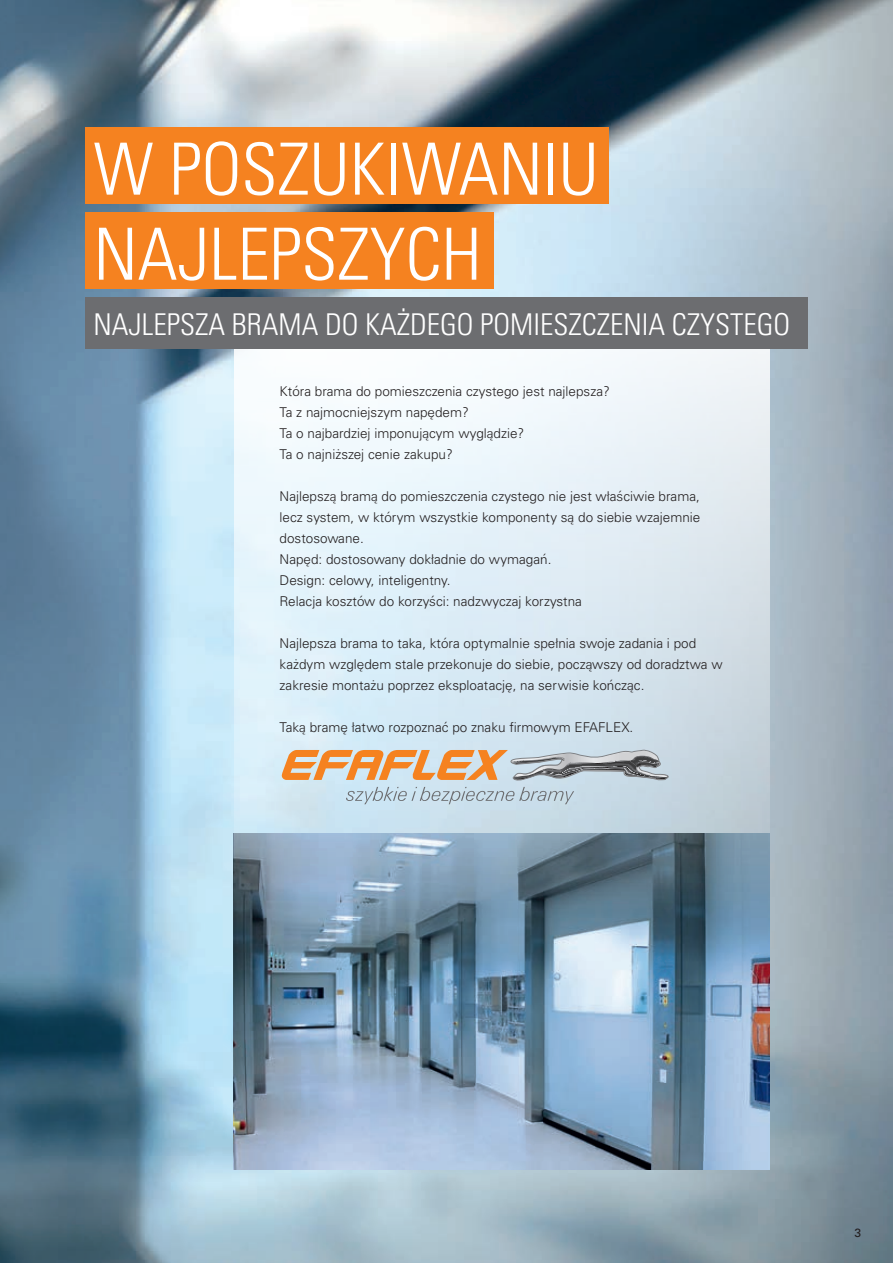
<style>
.page{position:relative;width:893px;height:1263px;background:#fff}
.page>*{position:absolute;margin:0;border:0;box-sizing:border-box;transform-origin:0 0}
.t1{font:72px/85.1px "Univers LTCYR 47 Light Cond";color:#fff}
.t2{font:30px "Univers LTCYR 47 Light Cond";color:#fff}
.t3{font:300 13.5px/21px "Univers CE";color:#231f20}
.t4{font:12px "Univers";color:#231f20}
</style>
<div class="page">
<img style="left:0;top:0;width:893px;height:1263px">
<img style="left:234px;top:914px;width:536px;height:255px">
<svg style="left:234px;top:349px;width:536px;height:565px"></svg>
<div style="left:85px;top:128px;width:523px;height:76px;background:#f58220"></div>
<div style="left:85px;top:213px;width:408px;height:76px;background:#f58220"></div>
<svg style="left:282px;top:750px;width:387px;height:31px;background:#cab098"></svg>
<svg style="left:346px;top:787px;width:228px;height:17px;background:#bbced9"></svg>
<div style="left:85px;top:298px;width:723px;height:51px;background:#6c6d70"></div>
<h1 class="t1" style="left:94px;top:123px;width:507px">W POSZUKIWANIU<br>NAJLEPSZYCH</h1>
<h2 class="t2" style="left:94px;top:304px;width:698px">NAJLEPSZA BRAMA DO KAŻDEGO POMIESZCZENIA CZYSTEGO</h2>
<p class="t3" style="left:280px;top:381px;width:332px">Która brama do pomieszczenia czystego jest najlepsza?<br>Ta z najmocniejszym napędem?<br>Ta o najbardziej imponującym wyglądzie?<br>Ta o najniższej cenie zakupu?</p>
<p class="t3" style="left:280px;top:486px;width:422px">Najlepszą bramą do pomieszczenia czystego nie jest właściwie brama, lecz system, w którym wszystkie komponenty są do siebie wzajemnie dostosowane.<br>Napęd: dostosowany dokładnie do wymagań.<br>Design: celowy, inteligentny.<br>Relacja kosztów do korzyści: nadzwyczaj korzystna</p>
<p class="t3" style="left:280px;top:633px;width:445px">Najlepsza brama to taka, która optymalnie spełnia swoje zadania i pod każdym względem stale przekonuje do siebie, począwszy od doradztwa w zakresie montażu poprzez eksploatację, na serwisie kończąc.</p>
<p class="t3" style="left:280px;top:717px;width:355px">Taką bramę łatwo rozpoznać po znaku firmowym EFAFLEX.</p>
<p class="t4" style="left:854px;top:1225px;width:8px">3</p>
</div>
